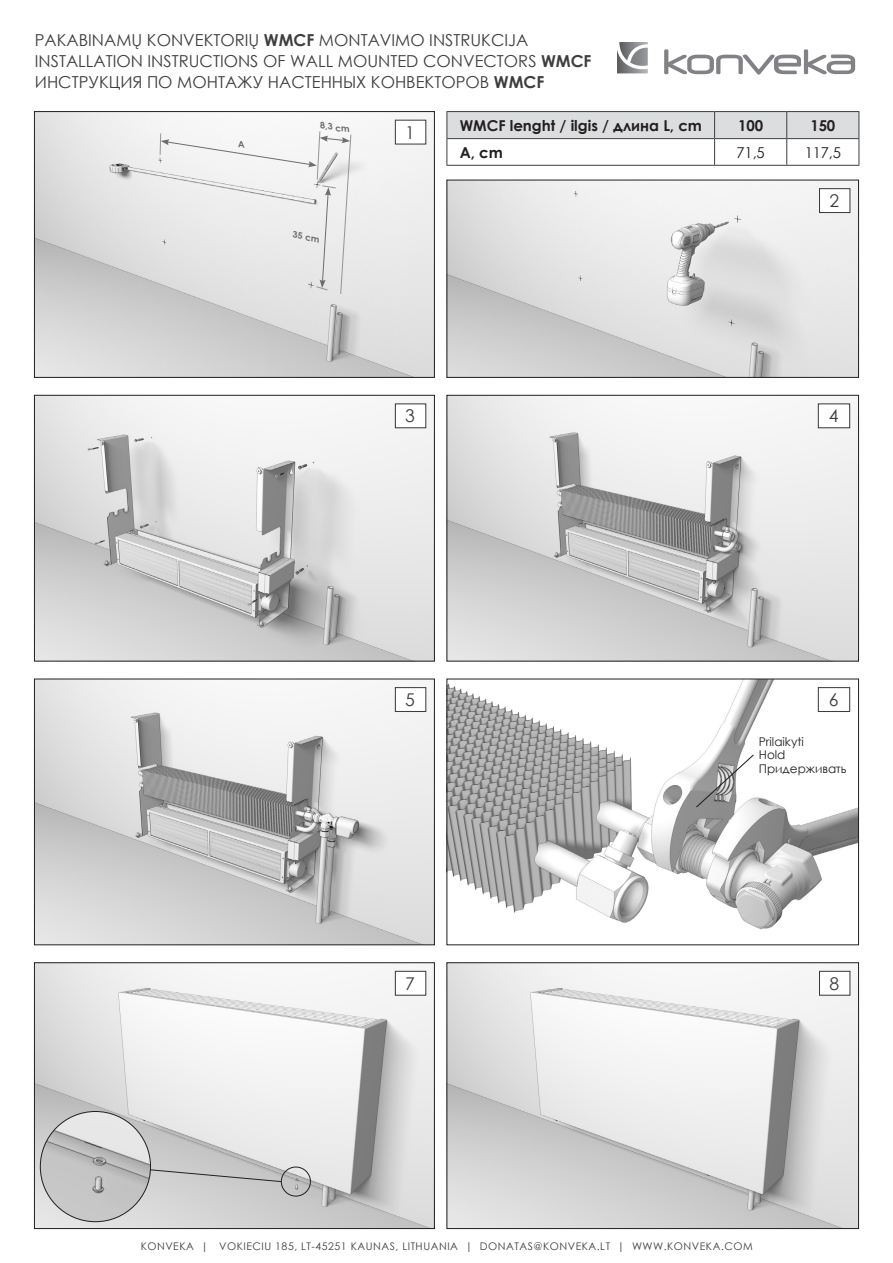
<style>
.page{position:relative;width:893px;height:1263px;background:#fff}
.page>*{position:absolute;margin:0;border:0;box-sizing:border-box;transform-origin:0 0}
.t1{font:17.55px "Century Gothic";color:#3e3e3f}
.t2{font:16.5px "Century Gothic";color:#3e3e3f}
.t3{font:700 15px "Century Gothic";color:#231f20}
.t4{font:15px "Century Gothic";color:#231f20}
.t5{font:12px "Century Gothic";color:#231f20}
.t6{font:10.5px "Century Gothic";letter-spacing:.05em;color:#3e3e3f}
.t7{font:italic 700 8.85px "Century Gothic";color:#6c6d70;scale:1.05 1}
.s1{font-weight:700}
</style>
<div class="page">
<img style="left:448px;top:182px;width:409px;height:194px">
<div style="left:446px;top:180px;width:413px;height:198px;border:1px solid #231f20"></div>
<div style="left:819px;top:188px;width:31px;height:25px;background:#fff;border:1px solid #3e3e3f"></div>
<img style="left:448px;top:397px;width:409px;height:262px">
<div style="left:446px;top:395px;width:413px;height:266px;border:1px solid #231f20"></div>
<div style="left:818px;top:403px;width:32px;height:25px;background:#fff;border:1px solid #3e3e3f"></div>
<img style="left:448px;top:680px;width:409px;height:250px">
<div style="left:818px;top:687px;width:32px;height:25px;background:#fff;border:1px solid #3e3e3f"></div>
<img style="left:448px;top:964px;width:409px;height:263px">
<div style="left:446px;top:962px;width:413px;height:267px;border:1px solid #231f20"></div>
<div style="left:819px;top:971px;width:31px;height:25px;background:#fff;border:1px solid #3e3e3f"></div>
<img style="left:36px;top:397px;width:397px;height:262px">
<div style="left:34px;top:395px;width:401px;height:266px;border:1px solid #231f20"></div>
<div style="left:395px;top:403px;width:31px;height:25px;background:#fff;border:1px solid #3e3e3f"></div>
<img style="left:36px;top:680px;width:397px;height:263px">
<div style="left:34px;top:678px;width:401px;height:267px;border:1px solid #231f20"></div>
<div style="left:395px;top:687px;width:31px;height:25px;background:#fff;border:1px solid #3e3e3f"></div>
<img style="left:617px;top:50px;width:31px;height:23px">
<img style="left:630px;top:60px;width:18px;height:6px">
<img style="left:619px;top:42px;width:29px;height:18px">
<svg style="left:664px;top:49px;width:191px;height:26px"></svg>
<img style="left:36px;top:113px;width:397px;height:263px">
<div style="left:34px;top:111px;width:401px;height:267px;border:1px solid #231f20"></div>
<div style="left:395px;top:120px;width:31px;height:25px;background:#fff;border:1px solid #3e3e3f"></div>
<hr style="left:446px;top:111px;width:269px;height:1px;background:#3e3e3f">
<hr style="left:715px;top:111px;width:72px;height:1px;background:#3e3e3f">
<hr style="left:787px;top:111px;width:72px;height:1px;background:#3e3e3f">
<svg style="left:446px;top:112px;width:413px;height:53px"></svg>
<hr style="left:446px;top:165px;width:269px;height:1px;background:#3e3e3f">
<hr style="left:715px;top:165px;width:72px;height:1px;background:#3e3e3f">
<hr style="left:787px;top:165px;width:72px;height:1px;background:#3e3e3f">
<img style="left:36px;top:964px;width:397px;height:263px">
<div style="left:34px;top:962px;width:401px;height:267px;border:1px solid #231f20"></div>
<div style="left:395px;top:971px;width:31px;height:25px;background:#fff;border:1px solid #3e3e3f"></div>
<img style="left:40px;top:1111px;width:111px;height:111px;border-radius:55px">
<div style="left:281px;top:1166px;width:30px;height:30px;border:1px solid #231f20;border-radius:50%"></div>
<svg style="left:150px;top:1169px;width:132px;height:13px;background:#bcbcbc"></svg>
<svg style="left:695px;top:753px;width:60px;height:55px"></svg>
<svg style="left:159px;top:130px;width:193px;height:165px"></svg>
<p class="t2" style="left:35px;top:29px;width:495px">PAKABINAMŲ KONVEKTORIŲ <span class="s1">WMCF</span> MONTAVIMO INSTRUKCIJA</p>
<p class="t2" style="left:35px;top:50px;width:558px">INSTALLATION INSTRUCTIONS OF WALL MOUNTED CONVECTORS <span class="s1">WMCF</span></p>
<p class="t2" style="left:35px;top:70px;width:511px">ИНСТРУКЦИЯ ПО МОНТАЖУ НАСТЕННЫХ КОНВЕКТОРОВ <span class="s1">WMCF</span></p>
<p class="t7" style="left:321px;top:119px;width:30px;rotate:8deg">8,3 cm</p>
<p class="t7" style="left:295px;top:227px;width:28px;rotate:13deg">35 cm</p>
<p class="t1" style="left:405px;top:120px;width:11px">1</p>
<p class="t3" style="left:460px;top:114px;width:244px">WMCF lenght / ilgis / длина L, cm</p>
<p class="t3" style="left:738px;top:114px;width:26px">100</p>
<p class="t3" style="left:810px;top:114px;width:26px">150</p>
<p class="t3" style="left:460px;top:141px;width:45px">A, cm</p>
<p class="t4" style="left:736px;top:142px;width:30px">71,5</p>
<p class="t4" style="left:805px;top:142px;width:38px">117,5</p>
<p class="t1" style="left:829px;top:188px;width:11px">2</p>
<p class="t1" style="left:405px;top:404px;width:11px">3</p>
<p class="t1" style="left:829px;top:404px;width:11px">4</p>
<p class="t1" style="left:405px;top:687px;width:11px">5</p>
<p class="t1" style="left:405px;top:971px;width:11px">7</p>
<p class="t1" style="left:829px;top:687px;width:11px">6</p>
<p class="t5" style="left:759px;top:733px;width:47px">Prilaikyti</p>
<p class="t5" style="left:759px;top:747px;width:28px">Hold</p>
<p class="t5" style="left:759px;top:760px;width:89px">Придерживать</p>
<p class="t1" style="left:829px;top:971px;width:11px">8</p>
<p class="t6" style="left:141px;top:1239px;width:614px">KONVEKA | VOKIECIU 185, LT-45251 KAUNAS, LITHUANIA | DONATAS@KONVEKA.LT | WWW.KONVEKA.COM</p>
</div>
